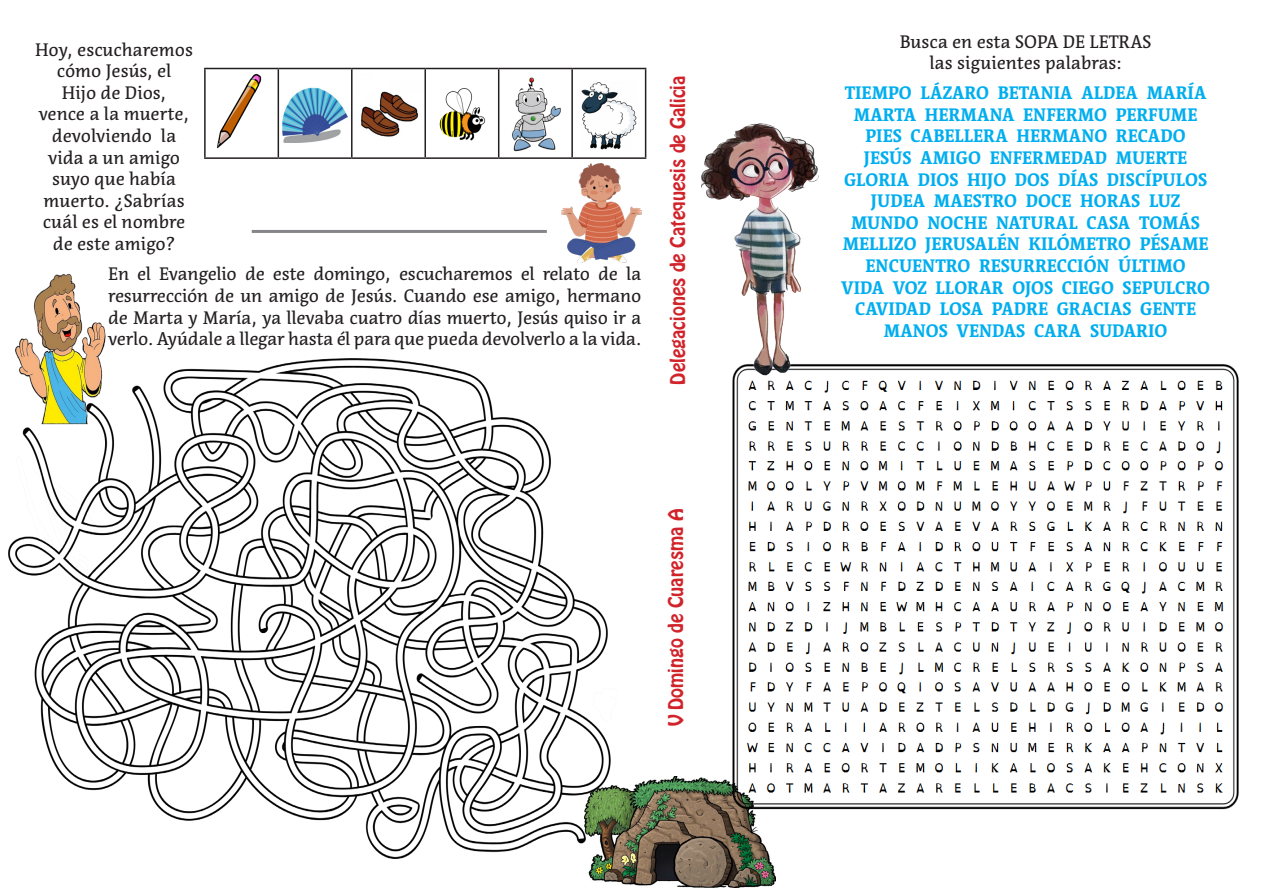
<style>
.page{position:relative;width:1263px;height:893px;background:#fff}
.page>*{position:absolute;margin:0;border:0;box-sizing:border-box;transform-origin:0 0}
.t1{font:18px/21.6px "Acuta";color:#231f20;text-align:center}
.t2{font:700 18px/21.6px "Acuta";color:#00aeef;text-align:center}
.t3{font:18px "Hobo Std";color:#d1232a}
</style>
<div class="page">
<img style="left:732px;top:364px;width:507px;height:446px">
<img style="left:701px;top:123px;width:120px;height:269px">
<img style="left:9px;top:358px;width:602px;height:501px">
<img style="left:10px;top:273px;width:98px;height:151px">
<img style="left:584px;top:777px;width:191px;height:110px">
<hr style="left:204px;top:68px;width:74px;height:1px;background:#231f20">
<hr style="left:204px;top:69px;width:2px;height:88px;background:#231f20">
<hr style="left:278px;top:68px;width:74px;height:1px;background:#231f20">
<hr style="left:278px;top:69px;width:1px;height:88px;background:#231f20">
<hr style="left:352px;top:68px;width:73px;height:1px;background:#231f20">
<hr style="left:351px;top:69px;width:1px;height:88px;background:#231f20">
<hr style="left:425px;top:68px;width:74px;height:1px;background:#231f20">
<hr style="left:424px;top:69px;width:2px;height:88px;background:#231f20">
<hr style="left:499px;top:68px;width:73px;height:1px;background:#231f20">
<hr style="left:498px;top:69px;width:1px;height:88px;background:#231f20">
<hr style="left:572px;top:68px;width:74px;height:1px;background:#231f20">
<hr style="left:571px;top:69px;width:2px;height:88px;background:#231f20">
<hr style="left:645px;top:69px;width:1px;height:88px;background:#231f20">
<hr style="left:204px;top:157px;width:74px;height:2px;background:#231f20">
<hr style="left:278px;top:157px;width:74px;height:2px;background:#231f20">
<hr style="left:352px;top:157px;width:73px;height:2px;background:#231f20">
<hr style="left:425px;top:157px;width:74px;height:2px;background:#231f20">
<hr style="left:499px;top:157px;width:73px;height:2px;background:#231f20">
<hr style="left:572px;top:157px;width:74px;height:2px;background:#231f20">
<img style="left:216px;top:73px;width:46px;height:76px">
<img style="left:282px;top:87px;width:65px;height:55px">
<img style="left:361px;top:91px;width:57px;height:46px">
<img style="left:439px;top:88px;width:47px;height:53px">
<img style="left:512px;top:77px;width:49px;height:75px">
<img style="left:581px;top:82px;width:55px;height:68px">
<hr style="left:252px;top:230px;width:295px;height:3px;background:#848689">
<img style="left:561px;top:163px;width:80px;height:100px">
<p class="t1" style="left:35px;top:38px;width:159px">Hoy, escucharemos cómo Jesús, el<br>Hijo de Dios,<br>vence a la muerte, devolviendo la vida a un amigo suyo que había muerto. ¿Sabrías cuál es el nombre de este amigo?</p>
<p class="t1" style="left:108px;top:263px;width:535px;text-align:justify">En el Evangelio de este domingo, escucharemos el relato de la resurrección de un amigo de Jesús. Cuando ese amigo, hermano de Marta y María, ya llevaba cuatro días muerto, Jesús quiso ir a verlo. Ayúdale a llegar hasta él para que pueda devolverlo a la vida.</p>
<p class="t3" style="left:665px;top:384px;width:311px;rotate:-90deg">Delegaciones de Catequesis de Galicia</p>
<p class="t3" style="left:663px;top:726px;width:219px;rotate:-90deg">V Domingo de Cuaresma A</p>
<p class="t1" style="left:900px;top:30px;width:253px">Busca en esta SOPA DE LETRAS las siguientes palabras:</p>
<p class="t2" style="left:841px;top:82px;width:370px">TIEMPO LÁZARO BETANIA ALDEA MARÍA<br>MARTA HERMANA ENFERMO PERFUME<br>PIES CABELLERA HERMANO RECADO<br>JESÚS AMIGO ENFERMEDAD MUERTE<br>GLORIA DIOS HIJO DOS DÍAS DISCÍPULOS<br>JUDEA MAESTRO DOCE HORAS LUZ<br>MUNDO NOCHE NATURAL CASA TOMÁS<br>MELLIZO JERUSALÉN KILÓMETRO PÉSAME<br>ENCUENTRO RESURRECCIÓN ÚLTIMO<br>VIDA VOZ LLORAR OJOS CIEGO SEPULCRO<br>CAVIDAD LOSA PADRE GRACIAS GENTE<br>MANOS VENDAS CARA SUDARIO</p>
</div>
